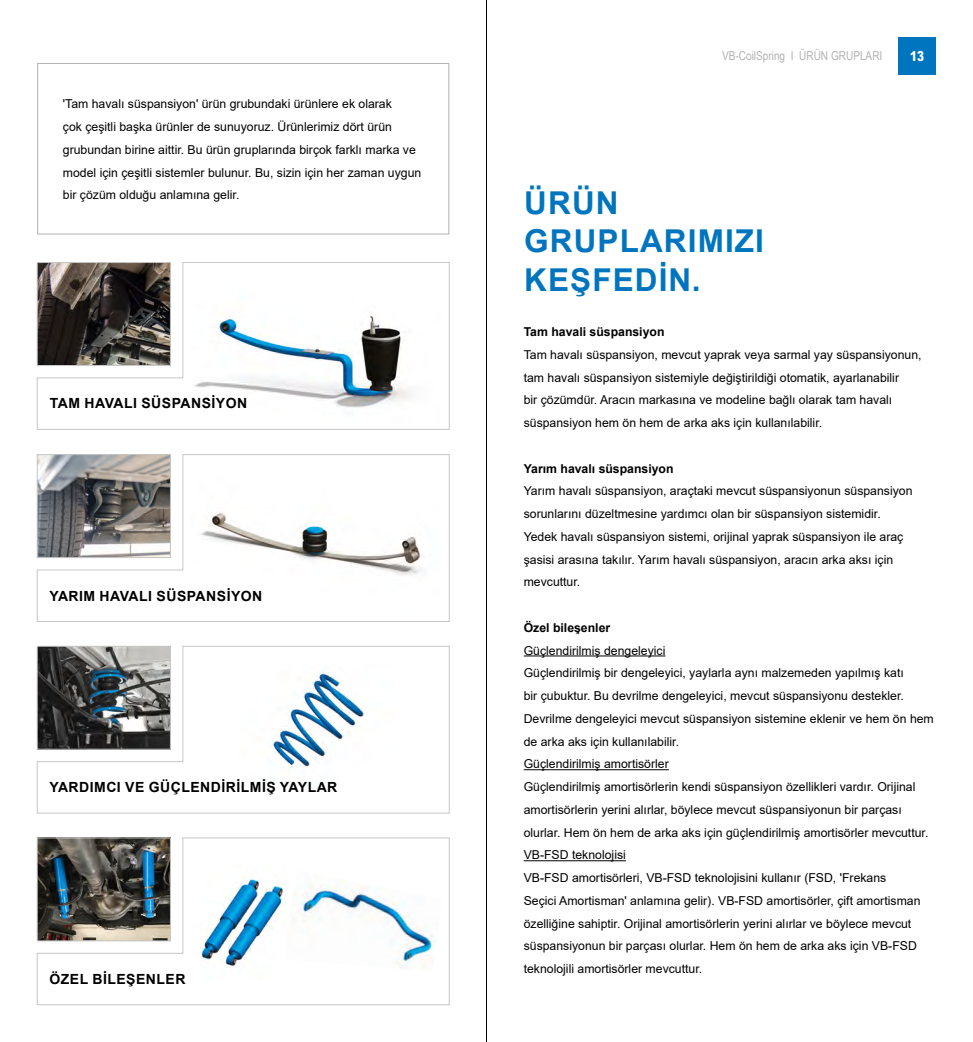
<style>
.page{position:relative;width:973px;height:1042px;background:#fff}
.page>*{position:absolute;margin:0;border:0;box-sizing:border-box;transform-origin:0 0}
.t1{font:700 31.5px/38.5px "Arial";letter-spacing:.035em;color:#0075bf}
.t2{font:700 14px "Arial";letter-spacing:.035em;color:#000}
.t3{font:800 condensed 14px "Arial MT Std";color:#fff}
.t4{font:12.25px/22.8px "Arial";color:#000}
.t5{font:700 12.25px "Arial";color:#000}
.t6{font:12.25px "Arial Narrow";color:#b3b2b2}
</style>
<div class="page">
<div style="left:898px;top:37px;width:37px;height:37px;background:#0075bf"></div>
<svg style="left:36px;top:837px;width:414px;height:168px"></svg>
<svg style="left:36px;top:645px;width:414px;height:169px"></svg>
<svg style="left:36px;top:454px;width:414px;height:168px"></svg>
<svg style="left:36px;top:262px;width:414px;height:168px"></svg>
<img style="left:39px;top:839px;width:130px;height:100px">
<div style="left:37px;top:837px;width:134px;height:104px;border:1px solid #c6c6c6"></div>
<img style="left:39px;top:648px;width:130px;height:99px">
<div style="left:37px;top:646px;width:134px;height:103px;border:1px solid #c6c6c6"></div>
<img style="left:39px;top:456px;width:130px;height:100px">
<div style="left:37px;top:454px;width:134px;height:104px;border:1px solid #c6c6c6"></div>
<img style="left:39px;top:264px;width:130px;height:100px">
<div style="left:37px;top:262px;width:134px;height:104px;border:1px solid #c6c6c6"></div>
<img style="left:192px;top:268px;width:248px;height:156px">
<img style="left:192px;top:460px;width:248px;height:156px">
<img style="left:286px;top:871px;width:156px;height:101px">
<img style="left:200px;top:865px;width:86px;height:114px">
<img style="left:234px;top:663px;width:164px;height:123px">
<hr style="left:523px;top:655px;width:142px;height:1px;background:#000">
<hr style="left:523px;top:769px;width:145px;height:1px;background:#000">
<hr style="left:523px;top:860px;width:102px;height:1px;background:#000">
<div style="left:37px;top:63px;width:412px;height:171px;border:1px solid #b3b2b2"></div>
<hr style="left:486px;top:0;width:1px;height:1042px;background:#000">
<p class="t4" style="left:63px;top:93px;width:360px">'Tam havalı süspansiyon' ürün grubundaki ürünlere ek olarak<br>çok çeşitli başka ürünler de sunuyoruz. Ürünlerimiz dört ürün grubundan birine aittir. Bu ürün gruplarında birçok farklı marka ve model için çeşitli sistemler bulunur. Bu, sizin için her zaman uygun bir çözüm olduğu anlamına gelir.</p>
<p class="t2" style="left:50px;top:393px;width:199px">TAM HAVALI SÜSPANSİYON</p>
<p class="t2" style="left:49px;top:586px;width:214px">YARIM HAVALI SÜSPANSIYON</p>
<p class="t2" style="left:49px;top:778px;width:289px">YARDIMCI VE GÜÇLENDİRİLMİŞ YAYLAR</p>
<p class="t2" style="left:49px;top:969px;width:138px">ÖZEL BİLEŞENLER</p>
<p class="t6" style="left:722px;top:47px;width:162px">VB-CoilSpring I ÜRÜN GRUPLARI</p>
<p class="t3" style="left:909px;top:47px;width:15px">13</p>
<h1 class="t1" style="left:524px;top:184px;width:241px">ÜRÜN<br>GRUPLARIMIZI<br>KEŞFEDİN.</h1>
<p class="t5" style="left:523px;top:323px;width:142px">Tam havali süspansiyon</p>
<p class="t4" style="left:523px;top:343px;width:399px">Tam havalı süspansiyon, mevcut yaprak veya sarmal yay süspansiyonun, tam havalı süspansiyon sistemiyle değiştirildiği otomatik, ayarlanabilir<br>bir çözümdür. Aracın markasına ve modeline bağlı olarak tam havalı süspansiyon hem ön hem de arka aks için kullanılabilir.</p>
<p class="t5" style="left:523px;top:460px;width:151px">Yarım havalı süspansiyon</p>
<p class="t4" style="left:523px;top:479px;width:390px">Yarım havalı süspansiyon, araçtaki mevcut süspansiyonun süspansiyon sorunlarını düzeltmesine yardımcı olan bir süspansiyon sistemidir.<br>Yedek havalı süspansiyon sistemi, orijinal yaprak süspansiyon ile araç şasisi arasına takılır. Yarım havalı süspansiyon, aracın arka aksı için mevcuttur.</p>
<p class="t5" style="left:523px;top:619px;width:88px">Özel bileşenler</p>
<p class="t4" style="left:523px;top:639px;width:411px">Güçlendirilmiş dengeleyici<br>Güçlendirilmiş bir dengeleyici, yaylarla aynı malzemeden yapılmış katı<br>bir çubuktur. Bu devrilme dengeleyici, mevcut süspansiyonu destekler.<br>Devrilme dengeleyici mevcut süspansiyon sistemine eklenir ve hem ön hem de arka aks için kullanılabilir.<br>Güçlendirilmiş amortisörler<br>Güçlendirilmiş amortisörlerin kendi süspansiyon özellikleri vardır. Orijinal amortisörlerin yerini alırlar, böylece mevcut süspansiyonun bir parçası olurlar. Hem ön hem de arka aks için güçlendirilmiş amortisörler mevcuttur.<br>VB-FSD teknolojisi<br>VB-FSD amortisörleri, VB-FSD teknolojisini kullanır (FSD, 'Frekans<br>Seçici Amortisman' anlamına gelir). VB-FSD amortisörler, çift amortisman özelliğine sahiptir. Orijinal amortisörlerin yerini alırlar ve böylece mevcut süspansiyonun bir parçası olurlar. Hem ön hem de arka aks için VB-FSD teknolojili amortisörler mevcuttur.</p>
</div>
